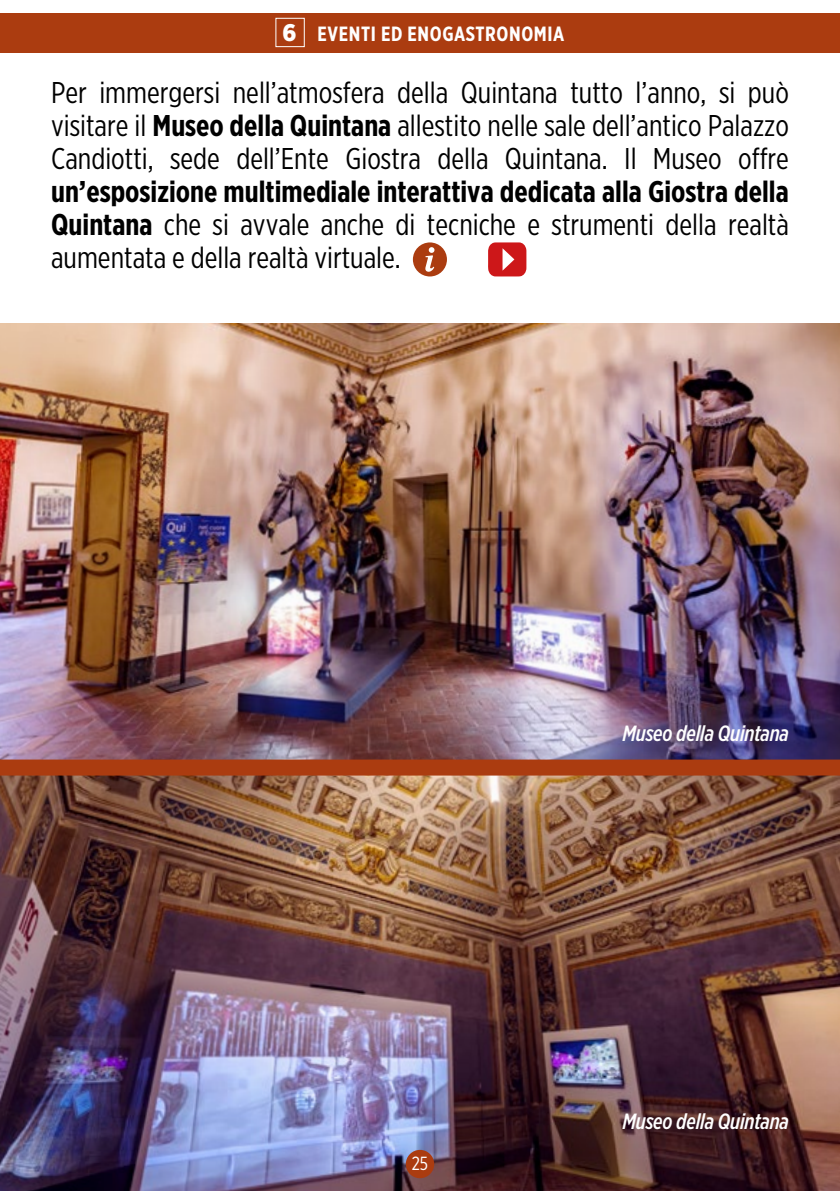
<style>
.page{position:relative;width:840px;height:1191px;background:#fff}
.page>*{position:absolute;margin:0;border:0;box-sizing:border-box;transform-origin:0 0}
.t1{font:30px/33px "Gotham X Narrow";color:#000;text-align:justify}
.t2{font:italic 500 22px "Gotham X Narrow";letter-spacing:-.01em;color:#fff}
.t3{font:700 20.6px "Gotham X Narrow";letter-spacing:.03em;color:#fff}
.t4{font:19px "Gotham X Narrow";color:#fff}
.s1{font-family:"Gotham Narrow";font-weight:900;font-size:24px}
.s2{font-weight:700}
</style>
<div class="page">
<img style="left:0;top:775px;width:839px;height:416px">
<img style="left:0;top:323px;width:839px;height:436px">
<svg style="left:488px;top:242px;width:38px;height:34px"></svg>
<div style="left:412px;top:242px;width:34px;height:34px;background:#ab3c10;border-radius:50%"></div>
<svg style="left:425px;top:247px;width:9px;height:25px"></svg>
<div style="left:0;top:759px;width:839px;height:16px;background:#ab3c10"></div>
<div style="left:0;top:13px;width:839px;height:39px;background:#ab3c10"></div>
<div style="left:405px;top:1149px;width:29px;height:29px;background:#ab3c10;border-radius:50%"></div>
<div style="left:275px;top:18px;width:29px;height:29px;background:#ab3c10;border:1px solid #fff"></div>
<p class="t3" style="left:282px;top:21px;width:283px"><span class="s1">6</span> EVENTI ED ENOGASTRONOMIA</p>
<p class="t1" style="left:51px;top:76px;width:739px">Per immergersi nell’atmosfera della Quintana tutto l’anno, si può visitare il <span class="s2">Museo della Quintana</span> allestito nelle sale dell’antico Palazzo Candiotti, sede dell’Ente Giostra della Quintana. Il Museo offre</p>
<p class="t1" style="left:51px;top:175px;width:739px"><span class="s2">un’esposizione multimediale interattiva dedicata alla Giostra della Quintana</span> che si avvale anche di tecniche e strumenti della realtà aumentata e della realtà virtuale.</p>
<p class="t2" style="left:622px;top:719px;width:168px">Museo della Quintana</p>
<p class="t4" style="left:411px;top:1152px;width:18px">25</p>
<p class="t2" style="left:622px;top:1108px;width:168px">Museo della Quintana</p>
</div>
